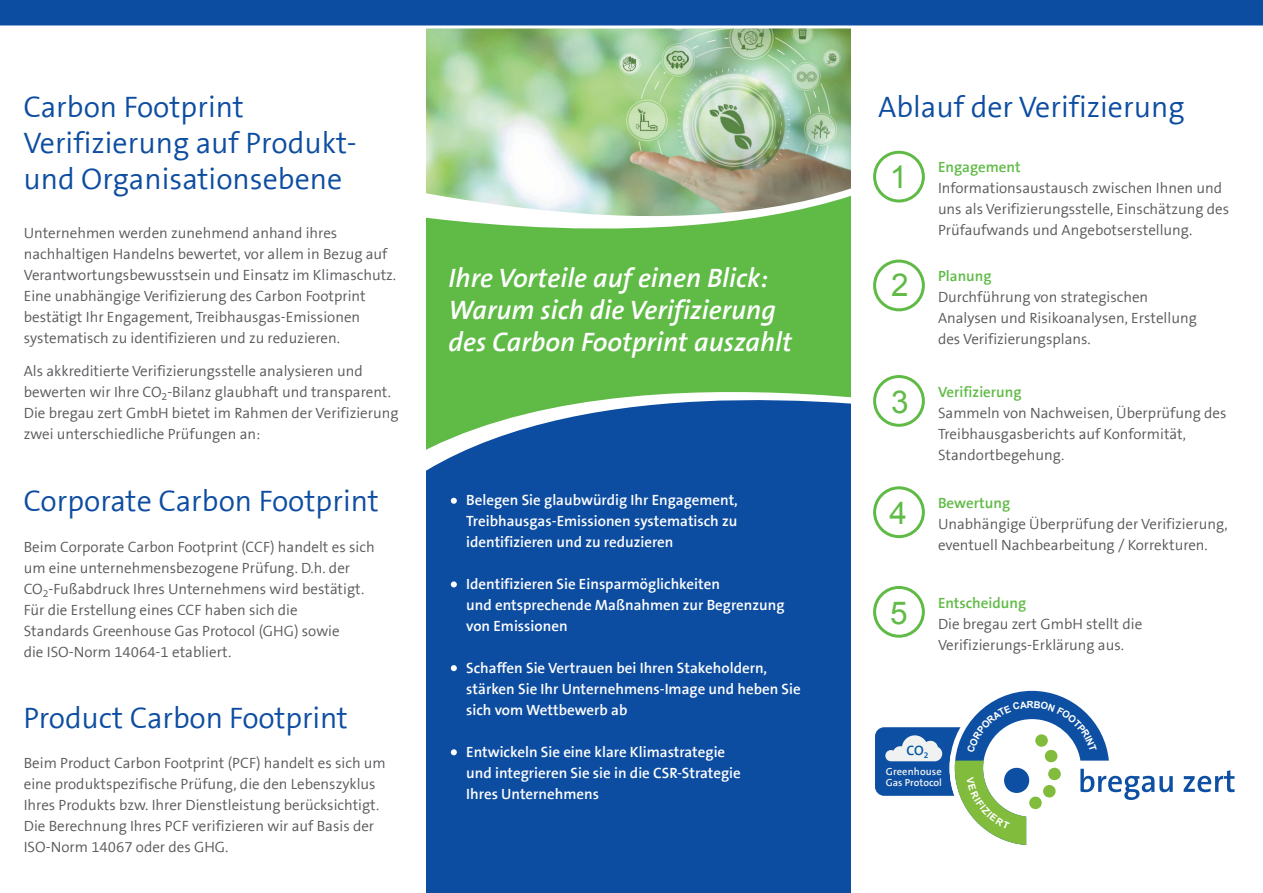
<style>
.page{position:relative;width:1263px;height:893px;background:#fff}
.page>*{position:absolute;margin:0;border:0;box-sizing:border-box;transform-origin:0 0}
.t1{font:31.5px "Arial";color:#60bb46}
.t2{font:300 30px/36px "The Sans B4";color:#0d4da1}
.t3{font:italic 600 27px/32.4px "The Sans OF6";color:#fff}
.t4{font:300 15px/21px "The Sans B4";color:#57585a}
.t5{font:600 15px/21px "The Sans B6";color:#fff}
.t6{font:600 15px "The Sans B6";color:#60bb46}
.t7{font:600 13.65px "The Sans B6";color:#0155a5}
.t8{font:600 10.35px/10.6px "The Sans B6";color:#f0f2f2}
</style>
<div class="page">
<div style="left:426px;top:605px;width:425px;height:288px;background:#0d4da1"></div>
<img style="left:426px;top:28px;width:425px;height:302px">
<svg style="left:426px;top:330px;width:425px;height:275px;background:#2d728c"></svg>
<svg style="left:451px;top:498px;width:6px;height:6px"></svg>
<svg style="left:451px;top:581px;width:6px;height:6px"></svg>
<svg style="left:451px;top:665px;width:6px;height:6px"></svg>
<svg style="left:451px;top:749px;width:6px;height:6px"></svg>
<div style="left:873px;top:151px;width:52px;height:51px;border:3px solid #60bb46;border-radius:50%"></div>
<div style="left:873px;top:586px;width:52px;height:52px;border:3px solid #60bb46;border-radius:50%"></div>
<div style="left:873px;top:486px;width:52px;height:52px;border:3px solid #60bb46;border-radius:50%"></div>
<div style="left:873px;top:375px;width:52px;height:52px;border:3px solid #60bb46;border-radius:50%"></div>
<div style="left:873px;top:260px;width:52px;height:51px;border:3px solid #60bb46;border-radius:50%"></div>
<div style="left:875px;top:727px;width:102px;height:69px;background:#0d4fa2;border-radius:9px"></div>
<svg style="left:1183px;top:770px;width:52px;height:22px"></svg>
<div style="left:0;top:0;width:1263px;height:26px;background:#0d4da1"></div>
<svg style="left:885px;top:690px;width:288px;height:155px"></svg>
<h2 class="t2" style="left:23px;top:90px;width:222px">Carbon Footprint</h2>
<h2 class="t2" style="left:878px;top:90px;width:308px">Ablauf der Verifizierung</h2>
<h2 class="t2" style="left:23px;top:126px;width:335px">Verifizierung auf Produkt&shy;und Organisationsebene</h2>
<p class="t6" style="left:938px;top:159px;width:84px">Engagement</p>
<p class="t4" style="left:938px;top:178px;width:293px">Informationsaustausch zwischen Ihnen und uns als Verifizierungsstelle, Einschätzung des<br>Prüfaufwands und Angebotserstellung.</p>
<h1 class="t1" style="left:890px;top:156px;width:19px">1</h1>
<p class="t4" style="left:24px;top:223px;width:374px">Unternehmen werden zunehmend anhand ihres nachhaltigen Handelns bewertet, vor allem in Bezug auf Verantwortungsbewusstsein und Einsatz im Klimaschutz.<br>Eine unabhängige Verifizierung des Carbon Footprint bestätigt Ihr Engagement, Treibhausgas-Emissionen systematisch zu identifizieren und zu reduzieren.</p>
<p class="t4" style="left:24px;top:361px;width:376px">Als akkreditierte Verifizierungsstelle analysieren und bewerten wir Ihre CO<sub>2</sub>-Bilanz glaubhaft und transparent.<br>Die bregau zert GmbH bietet im Rahmen der Verifizierung zwei unterschiedliche Prüfungen an:</p>
<h3 class="t3" style="left:448px;top:262px;width:345px">Ihre Vorteile auf einen Blick:<br>Warum sich die Verifizierung des Carbon Footprint auszahlt</h3>
<p class="t6" style="left:938px;top:268px;width:55px">Planung</p>
<p class="t4" style="left:938px;top:287px;width:260px">Durchführung von strategischen<br>Analysen und Risikoanalysen, Erstellung des Verifizierungsplans.</p>
<h1 class="t1" style="left:891px;top:264px;width:19px">2</h1>
<p class="t6" style="left:938px;top:384px;width:85px">Verifizierung</p>
<p class="t4" style="left:938px;top:403px;width:290px">Sammeln von Nachweisen, Überprüfung des<br>Treibhausgasberichts auf Konformität,<br>Standortbegehung.</p>
<h1 class="t1" style="left:891px;top:381px;width:19px">3</h1>
<h2 class="t2" style="left:23px;top:484px;width:357px">Corporate Carbon Footprint</h2>
<p class="t4" style="left:24px;top:537px;width:352px">Beim Corporate Carbon Footprint (CCF) handelt es sich um eine unternehmensbezogene Prüfung. D.h. der CO<sub>2</sub>-Fußabdruck Ihres Unternehmens wird bestätigt.<br>Für die Erstellung eines CCF haben sich die<br>Standards Greenhouse Gas Protocol (GHG) sowie<br>die ISO-Norm 14064-1 etabliert.</p>
<h2 class="t2" style="left:23px;top:701px;width:326px">Product Carbon Footprint</h2>
<p class="t4" style="left:24px;top:753px;width:364px">Beim Product Carbon Footprint (PCF) handelt es sich um eine produktspezifische Prüfung, die den Lebenszyklus Ihres Produkts bzw. Ihrer Dienstleistung berücksichtigt.<br>Die Berechnung Ihres PCF verifizieren wir auf Basis der ISO-Norm 14067 oder des GHG.</p>
<p class="t5" style="left:466px;top:490px;width:273px;text-align:justify">Belegen Sie glaubwürdig Ihr Engagement, Treibhausgas-Emissionen systematisch zu identifizieren und zu reduzieren</p>
<p class="t5" style="left:466px;top:574px;width:320px">Identifizieren Sie Einsparmöglichkeiten<br>und entsprechende Maßnahmen zur Begrenzung von Emissionen</p>
<p class="t5" style="left:466px;top:658px;width:336px">Schaffen Sie Vertrauen bei Ihren Stakeholdern, stärken Sie Ihr Unternehmens-Image und heben Sie sich vom Wettbewerb ab</p>
<p class="t5" style="left:466px;top:742px;width:276px">Entwickeln Sie eine klare Klimastrategie und integrieren Sie sie in die CSR-Strategie<br>Ihres Unternehmens</p>
<h1 class="t1" style="left:889px;top:492px;width:19px">4</h1>
<h1 class="t1" style="left:890px;top:592px;width:19px">5</h1>
<p class="t6" style="left:938px;top:495px;width:74px">Bewertung</p>
<p class="t4" style="left:938px;top:514px;width:291px">Unabhängige Überprüfung der Verifizierung, eventuell Nachbearbeitung / Korrekturen.</p>
<p class="t6" style="left:938px;top:595px;width:90px">Entscheidung</p>
<p class="t4" style="left:938px;top:614px;width:206px">Die bregau zert GmbH stellt die<br>Verifizierungs-Erklärung aus.</p>
<p class="t7" style="left:906px;top:743px;width:23px">CO<sub>2</sub></p>
<p class="t8" style="left:886px;top:767px;width:58px">Greenhouse<br>Gas Protocol</p>
</div>
